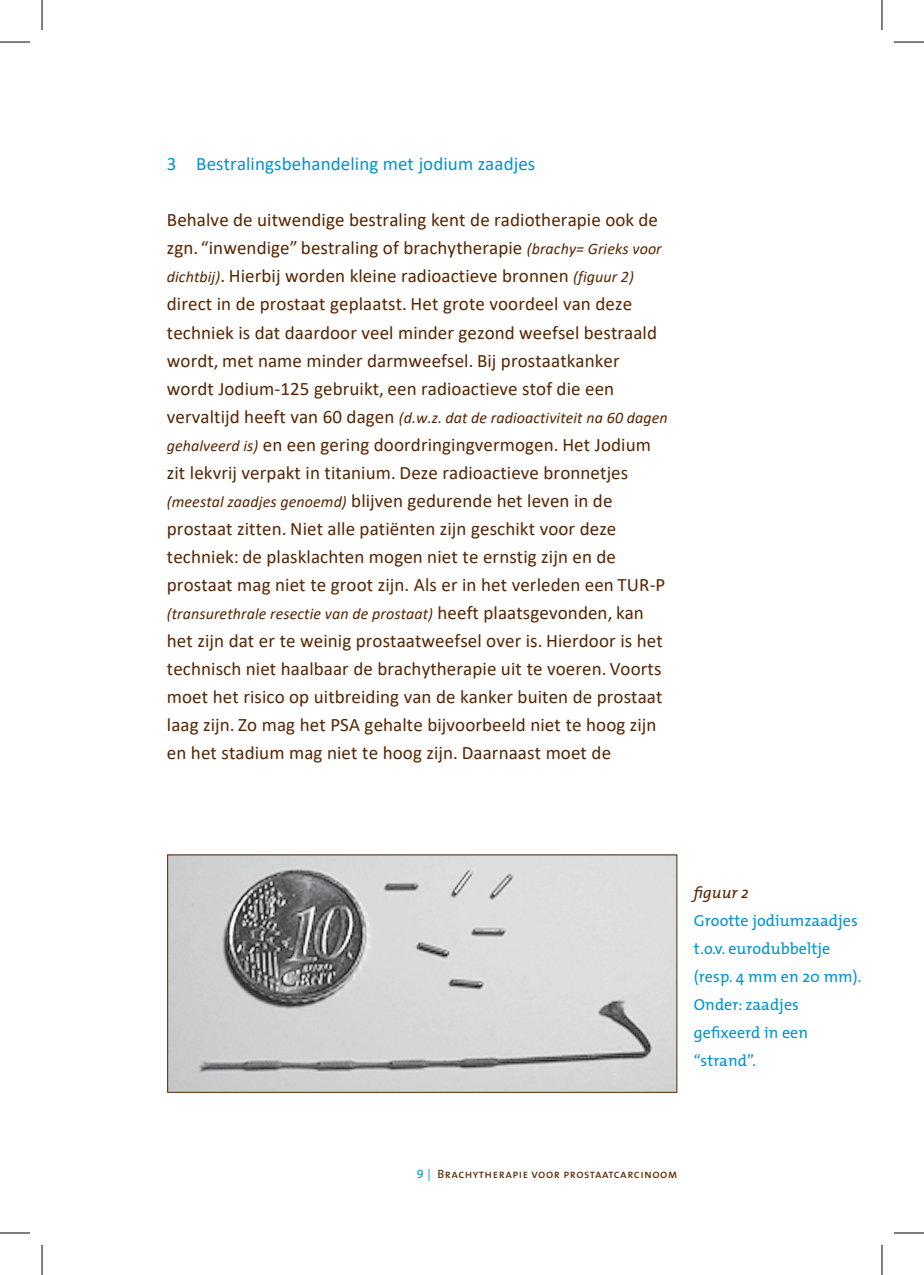
<style>
.page{position:relative;width:924px;height:1275px;background:#fff}
.page>*{position:absolute;margin:0;border:0;box-sizing:border-box;transform-origin:0 0}
.t1{font:19px/28px "Calibri";letter-spacing:.005em;color:#572500}
.t2{font:19px "Calibri";letter-spacing:.005em;color:#0093d0}
.t3{font:italic 16px "Calibri";letter-spacing:.005em;color:#572500}
.t4{font:16px/28px "The Mix";letter-spacing:.005em;color:#0093d0}
.t5{font:italic 16px "The Mix";color:#572500}
.t6{font:12px "The Mix Caps";letter-spacing:.04em;color:#572500}
.s1{font-style:italic;font-size:16px}
.s2{font-style:normal;font-size:19px}
.s3{color:#0093d0}
</style>
<div class="page">
<img style="left:169px;top:856px;width:506px;height:234px">
<hr style="left:0;top:42px;width:30px;height:1px;background:#000">
<hr style="left:893px;top:42px;width:30px;height:1px;background:#000">
<hr style="left:0;top:1232px;width:30px;height:1px;background:#000">
<hr style="left:893px;top:1232px;width:30px;height:1px;background:#000">
<hr style="left:42px;top:0;width:1px;height:30px;background:#000">
<hr style="left:42px;top:1245px;width:1px;height:30px;background:#000">
<hr style="left:881px;top:0;width:1px;height:30px;background:#000">
<hr style="left:881px;top:1245px;width:1px;height:30px;background:#000">
<p class="t2" style="left:167px;top:151px;width:370px">3 Bestralingsbehandeling met jodium zaadjes</p>
<p class="t1" style="left:167px;top:206px;width:496px">Behalve de uitwendige bestraling kent de radiotherapie ook de zgn. “inwendige” bestraling of brachytherapie <span class="s1">(brachy= Grieks voor dichtbij)</span>. Hierbij worden kleine radioactieve bronnen <span class="s1">(figuur 2) </span>direct in de prostaat geplaatst. Het grote voordeel van deze techniek is dat daardoor veel minder gezond weefsel bestraald wordt, met name minder darmweefsel. Bij prostaatkanker wordt Jodium-125 gebruikt, een radioactieve stof die een</p>
<p class="t3" style="left:167px;top:406px;width:502px"><span class="s2">vervaltijd heeft van 60 dagen</span> (d.w.z. dat de radioactiviteit na 60 dagen</p>
<p class="t1" style="left:167px;top:430px;width:500px"><span class="s1">gehalveerd is)</span> en een gering doordringingvermogen. Het Jodium zit lekvrij verpakt in titanium. Deze radioactieve bronnetjes <span class="s1">(meestal zaadjes genoemd)</span> blijven gedurende het leven in de prostaat zitten. Niet alle patiënten zijn geschikt voor deze techniek: de plasklachten mogen niet te ernstig zijn en de prostaat mag niet te groot zijn. Als er in het verleden een TUR-P</p>
<p class="t3" style="left:167px;top:602px;width:478px">(transurethrale resectie van de prostaat) <span class="s2">heeft plaatsgevonden, kan</span></p>
<p class="t1" style="left:167px;top:626px;width:497px">het zijn dat er te weinig prostaatweefsel over is. Hierdoor is het technisch niet haalbaar de brachytherapie uit te voeren. Voorts moet het risico op uitbreiding van de kanker buiten de prostaat laag zijn. Zo mag het PSA gehalte bijvoorbeeld niet te hoog zijn en het stadium mag niet te hoog zijn. Daarnaast moet de</p>
<p class="t5" style="left:693px;top:879px;width:56px">figuur 2</p>
<p class="t4" style="left:693px;top:906px;width:169px">Grootte jodiumzaadjes t.o.v. eurodubbeltje (resp. 4 mm en 20 mm).<br>Onder: zaadjes gefixeerd in een “strand”.</p>
<p class="t6" style="left:417px;top:1164px;width:262px"><span class="s3">9 |</span> Brachytherapie voor prostaatcarcinoom</p>
</div>
